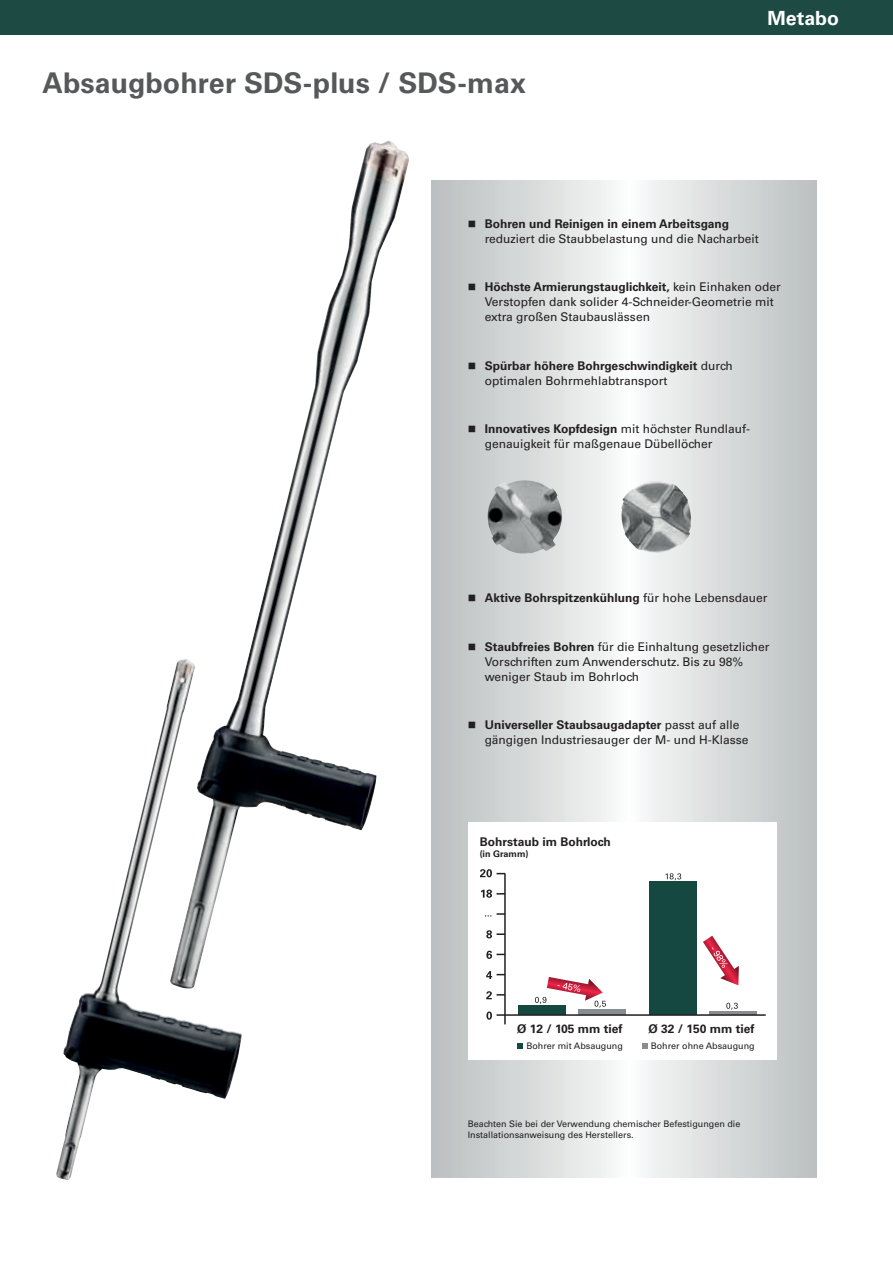
<style>
.page{position:relative;width:893px;height:1263px;background:#fff}
.page>*{position:absolute;margin:0;border:0;box-sizing:border-box;transform-origin:0 0}
.t1{font:700 28.5px "Univers Metabo";color:#57585a}
.t2{font:700 19.5px "Univers Metabo";color:#fff}
.t3{font:12px/15px "Univers Metabo";color:#231f20}
.t4{font:700 12px "Univers Metabo";color:#231f20}
.t5{font:9px/10.5px "Univers Metabo";color:#231f20}
.t6{font:700 9px "Univers Metabo";color:#231f20}
.s1{font-weight:700}
.s2{font-weight:400}
</style>
<div class="page">
<svg style="left:432px;top:181px;width:384px;height:997px;background:#d8dadb"></svg>
<div style="left:468px;top:823px;width:309px;height:237px;background:#fff"></div>
<div style="left:578px;top:1010px;width:48px;height:5px;background:#888d91"></div>
<div style="left:649px;top:881px;width:48px;height:134px;background:#144841"></div>
<hr style="left:709px;top:1012px;width:48px;height:3px;background:#888d91">
<div style="left:518px;top:1006px;width:47px;height:9px;background:#144841"></div>
<svg style="left:703px;top:936px;width:36px;height:49px"></svg>
<svg style="left:518px;top:1043px;width:5px;height:5px"></svg>
<img style="left:242px;top:141px;width:167px;height:690px">
<img style="left:56px;top:659px;width:186px;height:521px">
<hr style="left:504px;top:873px;width:2px;height:151px;background:#231f20">
<svg style="left:497px;top:913px;width:8px;height:2px"></svg>
<svg style="left:486px;top:1011px;width:6px;height:9px"></svg>
<svg style="left:486px;top:991px;width:19px;height:8px"></svg>
<svg style="left:486px;top:971px;width:19px;height:8px"></svg>
<svg style="left:486px;top:951px;width:19px;height:8px"></svg>
<svg style="left:486px;top:930px;width:19px;height:8px"></svg>
<svg style="left:481px;top:889px;width:24px;height:9px"></svg>
<svg style="left:480px;top:869px;width:25px;height:8px"></svg>
<svg style="left:726px;top:1003px;width:12px;height:7px"></svg>
<svg style="left:535px;top:977px;width:71px;height:31px"></svg>
<svg style="left:666px;top:873px;width:15px;height:7px"></svg>
<svg style="left:642px;top:1043px;width:5px;height:5px"></svg>
<hr style="left:497px;top:1014px;width:269px;height:2px;background:#231f20">
<img style="left:488px;top:480px;width:74px;height:73px">
<img style="left:621px;top:481px;width:70px;height:73px">
<div style="left:0;top:0;width:893px;height:34px;background:#1d4a43"></div>
<svg style="left:469px;top:722px;width:6px;height:7px"></svg>
<svg style="left:469px;top:643px;width:6px;height:7px"></svg>
<svg style="left:469px;top:220px;width:6px;height:7px"></svg>
<svg style="left:469px;top:595px;width:6px;height:6px"></svg>
<svg style="left:469px;top:284px;width:6px;height:6px"></svg>
<svg style="left:469px;top:362px;width:6px;height:7px"></svg>
<svg style="left:469px;top:426px;width:6px;height:7px"></svg>
<h1 class="t1" style="left:43px;top:66px;width:485px">Absaugbohrer SDS-plus / SDS-max</h1>
<h2 class="t2" style="left:767px;top:7px;width:73px">Metabo</h2>
<p class="t4" style="left:485px;top:216px;width:246px">Bohren und Reinigen in einem Arbeitsgang</p>
<p class="t3" style="left:485px;top:231px;width:275px">reduziert die Staubbelastung und die Nacharbeit</p>
<p class="t3" style="left:485px;top:280px;width:297px"><span class="s1">Höchste Armierungstauglichkeit,</span> kein Einhaken oder<br>Verstopfen dank solider 4-Schneider-Geo metrie mit extra großen Staubauslässen</p>
<p class="t3" style="left:485px;top:358px;width:250px"><span class="s1">Spürbar höhere Bohrgeschwindigkeit</span> durch optimalen Bohrmehlabtransport</p>
<p class="t3" style="left:485px;top:422px;width:267px"><span class="s1">Innovatives Kopfdesign</span> mit höchster Rundlauf&shy;genauigkeit für maßgenaue Dübellöcher</p>
<p class="t4" style="left:485px;top:591px;width:284px">Aktive Bohrspitzenkühlung <span class="s2">für hohe Lebensdauer</span></p>
<p class="t3" style="left:485px;top:639px;width:286px"><span class="s1">Staubfreies Bohren</span> für die Einhaltung gesetzlicher<br>Vorschriften zum Anwenderschutz. Bis zu 98% weniger Staub im Bohrloch</p>
<p class="t3" style="left:485px;top:718px;width:265px"><span class="s1">Universeller Staubsaugadapter</span> passt auf alle gängigen Industriesauger der M- und H-Klasse</p>
<p class="t4" style="left:480px;top:835px;width:133px">Bohrstaub im Bohrloch</p>
<p class="t6" style="left:480px;top:848px;width:50px">(in Gramm)</p>
<p class="t4" style="left:517px;top:1021px;width:107px">Ø 12 / 105 mm tief</p>
<p class="t4" style="left:649px;top:1021px;width:107px">Ø 32 / 150 mm tief</p>
<p class="t5" style="left:526px;top:1040px;width:98px">Bohrer mit Absaugung</p>
<p class="t5" style="left:651px;top:1040px;width:105px">Bohrer ohne Absaugung</p>
<p class="t5" style="left:468px;top:1119px;width:274px">Beachten Sie bei der Verwendung chemischer Befestigungen die<br>Installations anweisung des Herstellers.</p>
</div>
